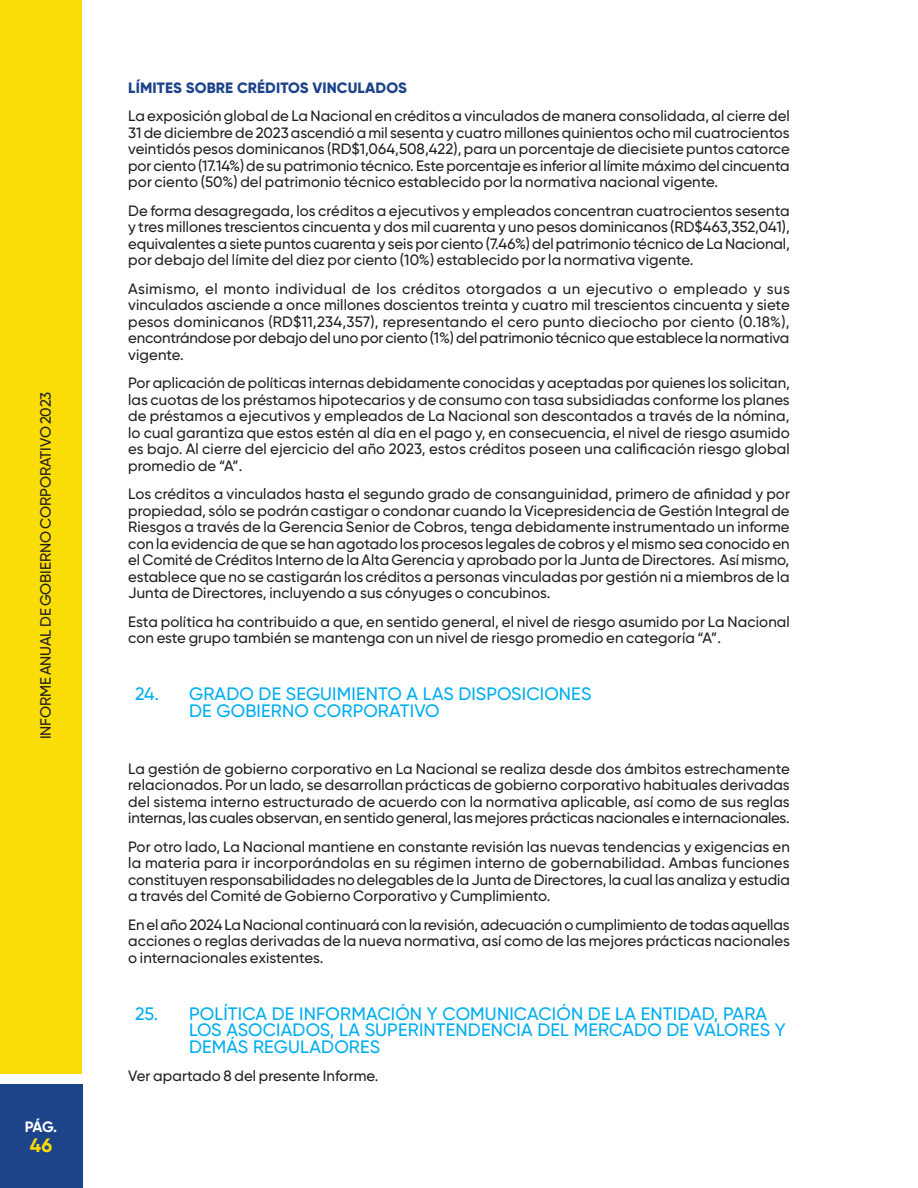
<style>
.page{position:relative;width:918px;height:1188px;background:#fff}
.page>*{position:absolute;margin:0;border:0;box-sizing:border-box;transform-origin:0 0}
.t1{font:700 19.5px "Gilroy";color:#fadd06}
.t2{font:500 18px/16.5px "Gilroy";letter-spacing:.01em;color:#00aeef}
.Body_Text{font:500 15px/16.5px "Gilroy";letter-spacing:.005em;color:#231f20;text-align:justify}
.Subtitulos{font:800 15px "Gilroy";letter-spacing:.01em;color:#1d4389}
.t3{font:700 15px "Gilroy";color:#fff}
</style>
<div class="page">
<div style="left:0;top:0;width:82px;height:1074px;background:#fadd06"></div>
<div style="left:0;top:1084px;width:82px;height:104px;background:#1d4389"></div>
<p class="Body_Text" style="left:37px;top:739px;width:349px;rotate:-90deg">INFORME ANUAL DE GOBIERNO CORPORATIVO 2023</p>
<p class="t3" style="left:25px;top:1118px;width:34px">PÁG.</p>
<h1 class="t1" style="left:30px;top:1133px;width:24px">46</h1>
<p class="Subtitulos" style="left:128px;top:78px;width:280px">LÍMITES SOBRE CRÉDITOS VINCULADOS</p>
<p class="Body_Text" style="left:128px;top:108px;width:663px">La exposición global de La Nacional en créditos a vinculados de manera consolidada, al cierre del 31 de diciembre de 2023 ascendió a mil sesenta y cuatro millones quinientos ocho mil cuatrocientos veintidós pesos dominicanos (RD$1,064,508,422), para un porcentaje de diecisiete puntos catorce por ciento (17.14%) de su patrimonio técnico. Este porcentaje es inferior al límite máximo del cincuenta por ciento (50%) del patrimonio técnico establecido por la normativa nacional vigente.</p>
<p class="Body_Text" style="left:128px;top:202px;width:663px">De forma desagregada, los créditos a ejecutivos y empleados concentran cuatrocientos sesenta y tres millones trescientos cincuenta y dos mil cuarenta y uno pesos dominicanos (RD$463,352,041), equivalentes a siete puntos cuarenta y seis por ciento (7.46%) del patrimonio técnico de La Nacional, por debajo del límite del diez por ciento (10%) establecido por la normativa vigente.</p>
<p class="Body_Text" style="left:128px;top:280px;width:663px">Asimismo, el monto individual de los créditos otorgados a un ejecutivo o empleado y sus vinculados asciende a once millones doscientos treinta y cuatro mil trescientos cincuenta y siete pesos dominicanos (RD$11,234,357), representando el cero punto dieciocho por ciento (0.18%), encontrándose por debajo del uno por ciento (1%) del patrimonio técnico que establece la normativa vigente.</p>
<p class="Body_Text" style="left:128px;top:375px;width:663px">Por aplicación de políticas internas debidamente conocidas y aceptadas por quienes los solicitan, las cuotas de los préstamos hipotecarios y de consumo con tasa subsidiadas conforme los planes de préstamos a ejecutivos y empleados de La Nacional son descontados a través de la nómina, lo cual garantiza que estos estén al día en el pago y, en consecuencia, el nivel de riesgo asumido es bajo. Al cierre del ejercicio del año 2023, estos créditos poseen una calificación riesgo global promedio de “A”.</p>
<p class="Body_Text" style="left:128px;top:486px;width:663px">Los créditos a vinculados hasta el segundo grado de consanguinidad, primero de afinidad y por propiedad, sólo se podrán castigar o condonar cuando la Vicepresidencia de Gestión Integral de Riesgos a través de la Gerencia Senior de Cobros, tenga debidamente instrumentado un informe con la evidencia de que se han agotado los procesos legales de cobros y el mismo sea conocido en el Comité de Créditos Interno de la Alta Gerencia y aprobado por la Junta de Directores. Así mismo, establece que no se castigarán los créditos a personas vinculadas por gestión ni a miembros de la Junta de Directores, incluyendo a sus cónyuges o concubinos.</p>
<p class="Body_Text" style="left:128px;top:613px;width:663px">Esta política ha contribuido a que, en sentido general, el nivel de riesgo asumido por La Nacional con este grupo también se mantenga con un nivel de riesgo promedio en categoría “A”.</p>
<p class="t2" style="left:189px;top:686px;width:404px;text-indent:-54px">24. GRADO DE SEGUIMIENTO A LAS DISPOSICIONES<br>DE GOBIERNO CORPORATIVO</p>
<p class="Body_Text" style="left:128px;top:760px;width:663px">La gestión de gobierno corporativo en La Nacional se realiza desde dos ámbitos estrechamente relacionados. Por un lado, se desarrollan prácticas de gobierno corporativo habituales derivadas del sistema interno estructurado de acuerdo con la normativa aplicable, así como de sus reglas internas, las cuales observan, en sentido general, las mejores prácticas nacionales e internacionales.</p>
<p class="Body_Text" style="left:128px;top:838px;width:663px">Por otro lado, La Nacional mantiene en constante revisión las nuevas tendencias y exigencias en la materia para ir incorporándolas en su régimen interno de gobernabilidad. Ambas funciones constituyen responsabilidades no delegables de la Junta de Directores, la cual las analiza y estudia a través del Comité de Gobierno Corporativo y Cumplimiento.</p>
<p class="Body_Text" style="left:128px;top:916px;width:663px">En el año 2024 La Nacional continuará con la revisión, adecuación o cumplimiento de todas aquellas acciones o reglas derivadas de la nueva normativa, así como de las mejores prácticas nacionales o internacionales existentes.</p>
<p class="t2" style="left:189px;top:1005px;width:598px;text-indent:-54px">25. POLÍTICA DE INFORMACIÓN Y COMUNICACIÓN DE LA ENTIDAD, PARA<br>LOS ASOCIADOS, LA SUPERINTENDENCIA DEL MERCADO DE VALORES Y<br>DEMÁS REGULADORES</p>
<p class="Body_Text" style="left:128px;top:1068px;width:252px">Ver apartado 8 del presente Informe.</p>
</div>
